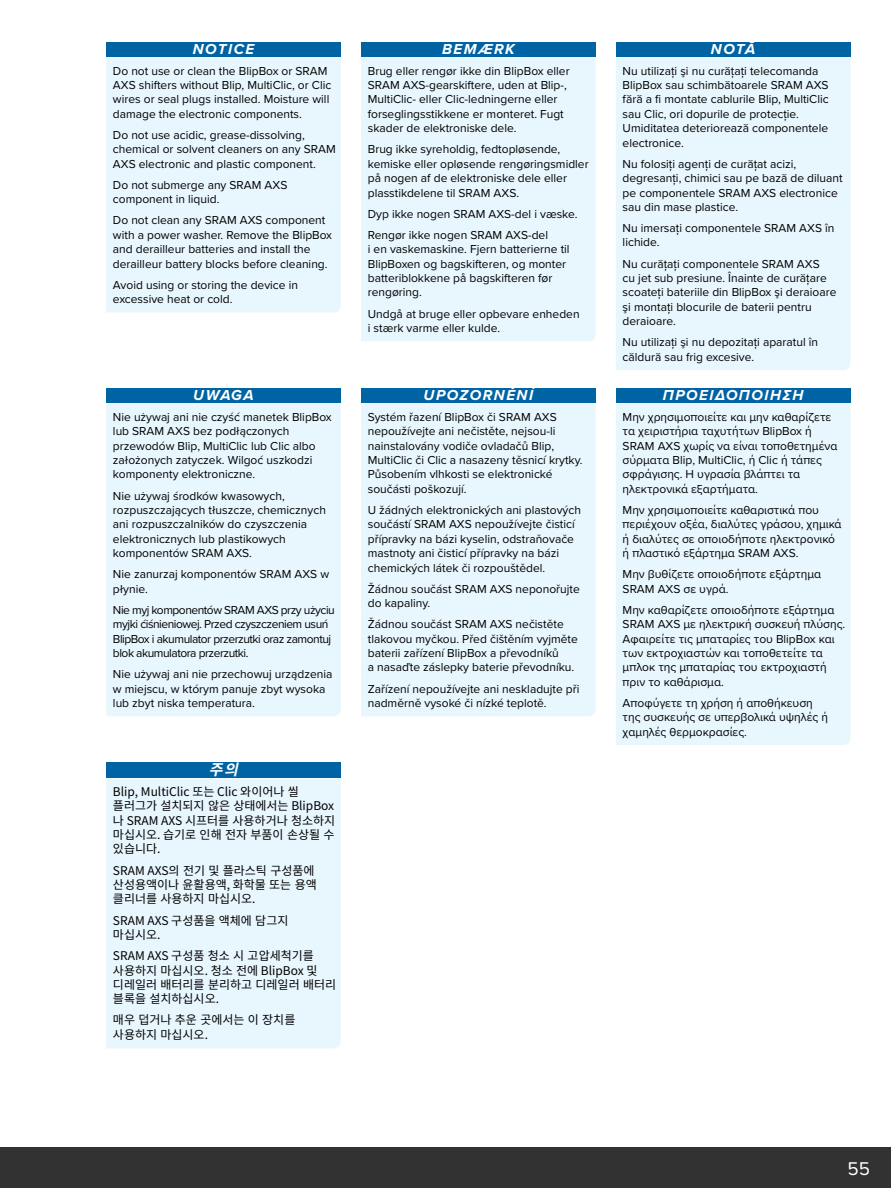
<style>
.page{position:relative;width:891px;height:1188px;background:#fff}
.page>*{position:absolute;margin:0;border:0;box-sizing:border-box;transform-origin:0 0}
.t1{font:19.2px "Proxima Nova";color:#fff}
.Signal_Word_centered{font:italic 700 15px "Proxima Nova";letter-spacing:.1em;color:#fff}
.Signal_Word_centered-2{font:italic 700 15px "Noto Sans CJ Kkr";color:#fff}
.Signal_Word_Text_-_N{font:12px/14.4px "Proxima Nova";color:#000}
.Signal_Word_Text_-_N-2{font:12px/14.4px "Noto Sans CJ Kkr";color:#000}
.Signal_Word_Text_-_N-3{font:12px/14.4px "Proxima Nova";letter-spacing:-.04em;color:#000}
</style>
<div class="page">
<div style="left:0;top:1148px;width:891px;height:40px;background:#323232"></div>
<div style="left:106px;top:42px;width:235px;height:15px;background:#0063a4"></div>
<div style="left:106px;top:58px;width:235px;height:254px;background:#e8f6fd"></div>
<div style="left:361px;top:42px;width:235px;height:15px;background:#0063a4"></div>
<div style="left:361px;top:58px;width:235px;height:283px;background:#e8f6fd"></div>
<div style="left:616px;top:42px;width:234px;height:15px;background:#0063a4"></div>
<div style="left:616px;top:58px;width:234px;height:312px;background:#e8f6fd"></div>
<div style="left:106px;top:388px;width:235px;height:15px;background:#0063a4"></div>
<div style="left:106px;top:404px;width:235px;height:312px;background:#e8f6fd"></div>
<div style="left:361px;top:388px;width:235px;height:15px;background:#0063a4"></div>
<div style="left:361px;top:404px;width:235px;height:312px;background:#e8f6fd"></div>
<div style="left:616px;top:388px;width:234px;height:15px;background:#0063a4"></div>
<div style="left:616px;top:404px;width:234px;height:341px;background:#e8f6fd"></div>
<div style="left:106px;top:763px;width:235px;height:15px;background:#0063a4"></div>
<div style="left:106px;top:779px;width:235px;height:269px;background:#e8f6fd"></div>
<p class="Signal_Word_centered" style="left:193px;top:38px;width:63px">NOTICE</p>
<p class="Signal_Word_Text_-_N" style="left:113px;top:63px;width:220px">Do not use or clean the BlipBox or SRAM AXS shifters without Blip, MultiClic, or Clic wires or seal plugs installed. Moisture will damage the electronic components.</p>
<p class="Signal_Word_Text_-_N" style="left:113px;top:127px;width:224px">Do not use acidic, grease-dissolving, chemical or solvent cleaners on any SRAM<br>AXS electronic and plastic component.</p>
<p class="Signal_Word_Text_-_N" style="left:113px;top:177px;width:176px">Do not submerge any SRAM AXS component in liquid.</p>
<p class="Signal_Word_Text_-_N" style="left:113px;top:213px;width:221px">Do not clean any SRAM AXS component with a power washer. Remove the BlipBox and derailleur batteries and install the derailleur battery blocks before cleaning.</p>
<p class="Signal_Word_Text_-_N" style="left:113px;top:277px;width:187px">Avoid using or storing the device in excessive heat or cold.</p>
<p class="Signal_Word_centered" style="left:193px;top:384px;width:62px">UWAGA</p>
<p class="Signal_Word_Text_-_N" style="left:113px;top:409px;width:220px">Nie używaj ani nie czyść manetek BlipBox lub SRAM AXS bez podłączonych przewodów Blip, MultiClic lub Clic albo założonych zatyczek. Wilgoć uszkodzi komponenty elektroniczne.</p>
<p class="Signal_Word_Text_-_N" style="left:113px;top:488px;width:214px">Nie używaj środków kwasowych, rozpuszczających tłuszcze, chemicznych ani rozpuszczalników do czyszczenia elektronicznych lub plastikowych komponentów SRAM AXS.</p>
<p class="Signal_Word_Text_-_N" style="left:113px;top:567px;width:218px">Nie zanurzaj komponentów SRAM AXS w płynie.</p>
<p class="Signal_Word_Text_-_N-3" style="left:113px;top:602px;width:223px">Nie myj komponentów SRAM AXS przy użyciu myjki ćiśnieniowej. Przed czyszczeniem usuń BlipBox i akumulator przerzutki oraz zamontuj blok akumulatora przerzutki.</p>
<p class="Signal_Word_Text_-_N" style="left:113px;top:666px;width:221px">Nie używaj ani nie przechowuj urządzenia w miejscu, w którym panuje zbyt wysoka lub zbyt niska temperatura.</p>
<p class="Signal_Word_centered-2" style="left:209px;top:762px;width:40px">주의</p>
<p class="Signal_Word_Text_-_N-2" style="left:113px;top:785px;width:224px">Blip, MultiClic 또는 Clic 와이어나 씰 플러그가 설치되지 않은 상태에서는 BlipBox 나 SRAM AXS 시프터를 사용하거나 청소하지 마십시오. 습기로 인해 전자 부품이 손상될 수 있습니다.</p>
<p class="Signal_Word_Text_-_N-2" style="left:113px;top:863px;width:205px">SRAM AXS의 전기 및 플라스틱 구성품에 산성용액이나 윤활용액, 화학물 또는 용액 클리너를 사용하지 마십시오.</p>
<p class="Signal_Word_Text_-_N-2" style="left:113px;top:913px;width:177px">SRAM AXS 구성품을 액체에 담그지 마십시오.</p>
<p class="Signal_Word_Text_-_N-2" style="left:113px;top:949px;width:225px">SRAM AXS 구성품 청소 시 고압세척기를 사용하지 마십시오. 청소 전에 BlipBox 및 디레일러 배터리를 분리하고 디레일러 배터리 블록을 설치하십시오.</p>
<p class="Signal_Word_Text_-_N-2" style="left:113px;top:1013px;width:184px">매우 덥거나 추운 곳에서는 이 장치를 사용하지 마십시오.</p>
<p class="Signal_Word_centered" style="left:442px;top:38px;width:74px">BEMÆRK</p>
<p class="Signal_Word_Text_-_N" style="left:368px;top:63px;width:203px">Brug eller rengør ikke din BlipBox eller SRAM AXS-gearskiftere, uden at Blip-, MultiClic- eller Clic-ledningerne eller forseglingsstikkene er monteret. Fugt skader de elektroniske dele.</p>
<p class="Signal_Word_Text_-_N" style="left:368px;top:142px;width:222px">Brug ikke syreholdig, fedtopløsende, kemiske eller opløsende rengøringsmidler på nogen af de elektroniske dele eller plasstikdelene til SRAM AXS.</p>
<p class="Signal_Word_Text_-_N" style="left:368px;top:206px;width:211px">Dyp ikke nogen SRAM AXS-del i væske.</p>
<p class="Signal_Word_Text_-_N" style="left:368px;top:227px;width:203px">Rengør ikke nogen SRAM AXS-del<br>i en vaskemaskine. Fjern batterierne til<br>BlipBoxen og bagskifteren, og monter batteriblokkene på bagskifteren før rengøring.</p>
<p class="Signal_Word_Text_-_N" style="left:368px;top:306px;width:213px">Undgå at bruge eller opbevare enheden i stærk varme eller kulde.</p>
<p class="Signal_Word_centered" style="left:424px;top:384px;width:111px">UPOZORNĚNÍ</p>
<p class="Signal_Word_Text_-_N" style="left:368px;top:409px;width:216px">Systém řazení BlipBox či SRAM AXS nepoužívejte ani nečistěte, nejsou-li nainstalovány vodiče ovladačů Blip, MultiClic či Clic a nasazeny těsnicí krytky.<br>Působením vlhkosti se elektronické součásti poškozují.</p>
<p class="Signal_Word_Text_-_N" style="left:368px;top:502px;width:215px">U žádných elektronických ani plastových součástí SRAM AXS nepoužívejte čisticí přípravky na bázi kyselin, odstraňovače mastnoty ani čisticí přípravky na bázi chemických látek či rozpouštědel.</p>
<p class="Signal_Word_Text_-_N" style="left:368px;top:581px;width:213px">Žádnou součást SRAM AXS neponořujte do kapaliny.</p>
<p class="Signal_Word_Text_-_N" style="left:368px;top:617px;width:212px">Žádnou součást SRAM AXS nečistěte tlakovou myčkou. Před čištěním vyjměte baterii zařízení BlipBox a převodníků<br>a nasaďte záslepky baterie převodníku.</p>
<p class="Signal_Word_Text_-_N" style="left:368px;top:681px;width:213px">Zařízení nepoužívejte ani neskladujte při nadměrně vysoké či nízké teplotě.</p>
<p class="Signal_Word_centered" style="left:711px;top:38px;width:46px">NOTĂ</p>
<p class="Signal_Word_Text_-_N" style="left:623px;top:63px;width:208px">Nu utilizați şi nu curățați telecomanda BlipBox sau schimbătoarele SRAM AXS fără a fi montate cablurile Blip, MultiClic sau Clic, ori dopurile de protecție.<br>Umiditatea deteriorează componentele electronice.</p>
<p class="Signal_Word_Text_-_N" style="left:623px;top:156px;width:222px">Nu folosiţi agenţi de curăţat acizi, degresanţi, chimici sau pe bază de diluant pe componentele SRAM AXS electronice sau din mase plastice.</p>
<p class="Signal_Word_Text_-_N" style="left:623px;top:220px;width:213px">Nu imersaţi componentele SRAM AXS în lichide.</p>
<p class="Signal_Word_Text_-_N" style="left:623px;top:256px;width:215px">Nu curăţaţi componentele SRAM AXS<br>cu jet sub presiune. Înainte de curăţare scoateţi bateriile din BlipBox şi deraioare şi montaţi blocurile de baterii pentru deraioare.</p>
<p class="Signal_Word_Text_-_N" style="left:623px;top:335px;width:197px">Nu utilizaţi şi nu depozitaţi aparatul în căldură sau frig excesive.</p>
<p class="Signal_Word_centered" style="left:663px;top:384px;width:142px">ΠΡΟΕΙΔΟΠΟΙΗΣΗ</p>
<p class="Signal_Word_Text_-_N" style="left:623px;top:409px;width:216px">Μην χρησιμοποιείτε και μην καθαρίζετε τα χειριστήρια ταχυτήτων BlipBox ή SRAM AXS χωρίς να είναι τοποθετημένα σύρματα Blip, MultiClic, ή Clic ή τάπες σφράγισης. Η υγρασία βλάπτει τα ηλεκτρονικά εξαρτήματα.</p>
<p class="Signal_Word_Text_-_N" style="left:623px;top:502px;width:220px">Μην χρησιμοποιείτε καθαριστικά που περιέχουν οξέα, διαλύτες γράσου, χημικά ή διαλύτες σε οποιοδήποτε ηλεκτρονικό ή πλαστικό εξάρτημα SRAM AXS.</p>
<p class="Signal_Word_Text_-_N" style="left:623px;top:567px;width:200px">Μην βυθίζετε οποιοδήποτε εξάρτημα<br>SRAM AXS σε υγρά.</p>
<p class="Signal_Word_Text_-_N" style="left:623px;top:602px;width:224px">Μην καθαρίζετε οποιοδήποτε εξάρτημα SRAM AXS με ηλεκτρική συσκευή πλύσης.<br>Αφαιρείτε τις μπαταρίες του BlipBox και των εκτροχιαστών και τοποθετείτε τα μπλοκ της μπαταρίας του εκτροχιαστή πριν το καθάρισμα.</p>
<p class="Signal_Word_Text_-_N" style="left:623px;top:695px;width:207px">Αποφύγετε τη χρήση ή αποθήκευση της συσκευής σε υπερβολικά υψηλές ή χαμηλές θερμοκρασίες.</p>
<h1 class="t1" style="left:848px;top:1154px;width:24px">55</h1>
</div>
